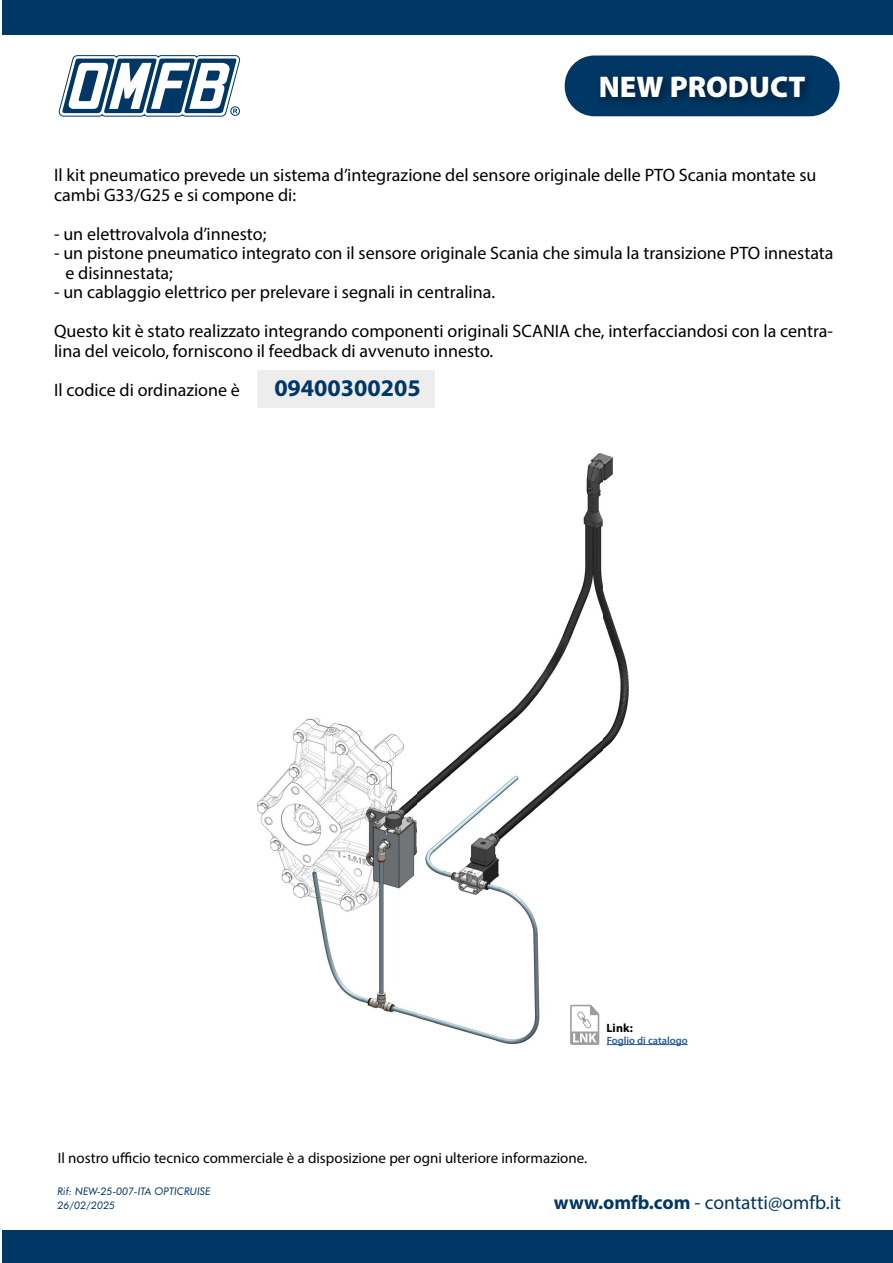
<style>
.page{position:relative;width:893px;height:1263px;background:#fff}
.page>*{position:absolute;margin:0;border:0;box-sizing:border-box;transform-origin:0 0}
.t1{font:900 30px "Myriad Pro";color:#fff}
.t2{font:700 24px "Myriad Pro";color:#003764}
.t3{font:19.5px "Myriad Pro";color:#003764}
.t4{font:18px/19.5px "Myriad Pro";color:#000}
.t5{font:15px "Myriad Pro";color:#000}
.t6{font:700 12px "Myriad Pro";color:#000}
.t7{font:italic 10.5px/14.1px "Futura BT";color:#003764}
.t8{font:600 10.5px "Myriad Pro";color:#275b9b}
.s1{font-weight:700}
</style>
<div class="page">
<div style="left:257px;top:370px;width:178px;height:38px;background:#ededed"></div>
<img style="left:257px;top:453px;width:425px;height:593px">
<svg style="left:570px;top:1005px;width:29px;height:40px"></svg>
<hr style="left:607px;top:1044px;width:81px;height:1px;background:#275b9b">
<svg style="left:58px;top:55px;width:183px;height:62px"></svg>
<div style="left:2px;top:0;width:891px;height:34px;background:#003764"></div>
<div style="left:2px;top:1230px;width:891px;height:33px;background:#003764"></div>
<div style="left:565px;top:56px;width:274px;height:60px;background:#003764;border-radius:30px"></div>
<div style="left:595px;top:71px;width:222px;height:38px;background:#000;opacity:.5"></div>
<h1 class="t1" style="left:599px;top:67px;width:208px">NEW PRODUCT</h1>
<p class="t4" style="left:54px;top:165px;width:764px">Il kit pneumatico prevede un sistema d’integrazione del sensore originale delle PTO Scania montate su cambi G33/G25 e si compone di:</p>
<p class="t4" style="left:54px;top:224px;width:214px">- un elettrovalvola d’innesto;</p>
<p class="t4" style="left:65px;top:243px;width:770px;text-indent:-11px">- un pistone pneumatico integrato con il sensore originale Scania che simula la transizione PTO innestata e disinnestata;</p>
<p class="t4" style="left:54px;top:273px;width:781px;line-height:39px">- un cablaggio elettrico per prelevare i segnali in centralina.<br>Questo kit è stato realizzato integrando componenti originali SCANIA che, interfacciandosi con la centra-</p>
<p class="t4" style="left:54px;top:331px;width:441px;line-height:39px">lina del veicolo, forniscono il feedback di avvenuto innesto.<br>Il codice di ordinazione è</p>
<h2 class="t2" style="left:274px;top:372px;width:148px">09400300205</h2>
<p class="t6" style="left:606px;top:1020px;width:28px">Link:</p>
<p class="t8" style="left:607px;top:1033px;width:82px">Foglio di catalogo</p>
<p class="t5" style="left:58px;top:1148px;width:531px">Il nostro ufficio tecnico commerciale è a disposizione per ogni ulteriore informazione.</p>
<p class="t7" style="left:57px;top:1184px;width:155px">Rif: NEW-25-007-ITA OPTICRUISE<br>26/02/2025</p>
<p class="t3" style="left:554px;top:1190px;width:288px"><span class="s1">www.omfb.com</span> - contatti@omfb.it</p>
</div>
